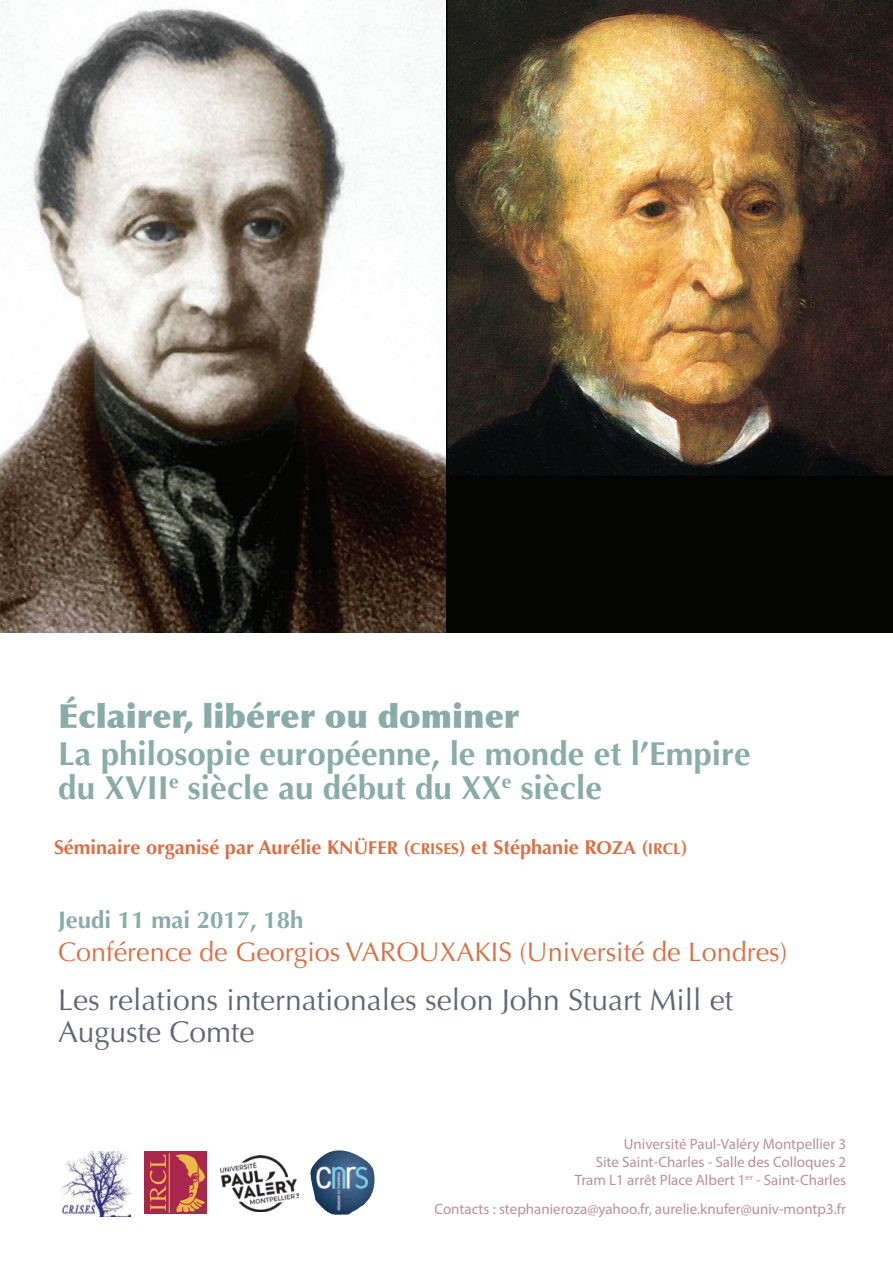
<style>
.page{position:relative;width:893px;height:1263px;background:#fff}
.page>*{position:absolute;margin:0;border:0;box-sizing:border-box;transform-origin:0 0}
.t1{font:700 33.15px/33.8px "Optima";color:#89aca9}
.t2{font:900 33.15px "Optima";color:#89aca9}
.t3{font:30px/31.5px "Optima";color:#5f6777}
.t4{font:27px "Optima";color:#da6f44}
.t5{font:700 24px "Optima";color:#89aca9}
.t6{font:700 19.95px "Optima";color:#da6f44}
.t7{font:15px/18px "Myriad Pro";color:#bb8e9e;text-align:right}
.s1{font-size:18.6px}
.s2{font-style:inherit}
.s3{font-size:15.75px}
</style>
<div class="page">
<img style="left:0;top:0;width:893px;height:633px">
<img style="left:310px;top:1150px;width:65px;height:64px">
<div style="left:145px;top:1151px;width:62px;height:63px;background:#a9264d"></div>
<svg style="left:149px;top:1153px;width:56px;height:60px"></svg>
<hr style="left:169px;top:1153px;width:1px;height:60px;background:#edb947">
<img style="left:62px;top:1151px;width:69px;height:65px">
<img style="left:221px;top:1155px;width:77px;height:56px">
<h1 class="t2" style="left:58px;top:696px;width:462px">Éclairer, libérer ou dominer</h1>
<h1 class="t1" style="left:58px;top:737px;width:694px">La philosopie européenne, le monde et l’Empire du XVII<sup>e</sup> siècle au début du XX<sup>e</sup> siècle</h1>
<h3 class="t6" style="left:54px;top:836px;width:375px">Séminaire organisé par Aurélie K<span class="s1">NÜFER</span> <span class="s2">(</span><span class="s3">crises</span></h3>
<h3 class="t6" style="left:459px;top:836px;width:230px"><span class="s2">)</span> et Stéphanie R<span class="s1">OZA</span> <span class="s2">(</span><span class="s3">ircl</span><span class="s2">)</span></h3>
<h3 class="t5" style="left:58px;top:906px;width:247px">Jeudi 11 mai 2017, 18h</h3>
<h3 class="t4" style="left:58px;top:936px;width:730px">Conférence de Georgios VAROUXAKIS (Université de Londres)</h3>
<h2 class="t3" style="left:58px;top:985px;width:676px">Les relations internationales selon John Stuart Mill et<br>Auguste Comte</h2>
<p class="t7" style="left:575px;top:1135px;width:273px">Université Paul-Valéry Montpellier 3<br>Site Saint-Charles - Salle des Colloques 2<br>Tram L1 arrêt Place Albert 1<sup>er</sup> - Saint-Charles</p>
<p class="t7" style="left:434px;top:1199px;width:413px">Contacts : stephanieroza@yahoo.fr, aurelie.knufer@univ-montp3.fr</p>
</div>
